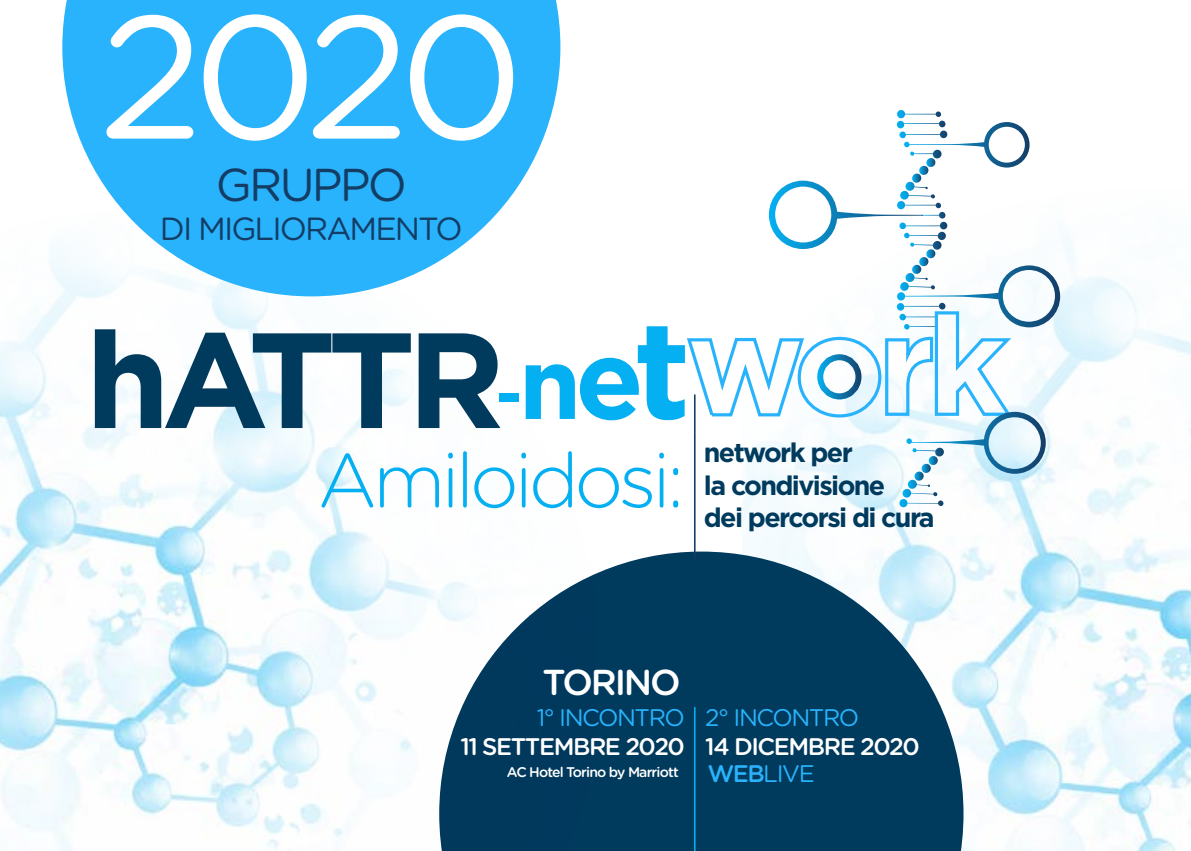
<style>
.page{position:relative;width:1191px;height:851px;background:#fff}
.page>*{position:absolute;margin:0;border:0;box-sizing:border-box;transform-origin:0 0}
.t1{font:174.4px "Gotham Rounded";color:#fff}
.t2{font:700 135.2px "Gotham";letter-spacing:-.06em;color:#003a5d}
.t3{font:700 100px "Gotham";color:#05b0f2}
.t4{font:300 76.4px "Gotham Rounded";letter-spacing:-.06em;color:#05b0f2}
.t5{font:46px "Gotham Rounded";letter-spacing:-.06em;color:#143d66}
.t6{font:500 36px "Gotham Rounded";letter-spacing:-.06em;color:#fff}
.t7{font:32px "Gotham Rounded";letter-spacing:-.06em;color:#143d66}
.t8{font:700 26.8px/32.2px "Gotham";letter-spacing:-.06em;color:#003a5d}
.t9{font:500 24px "Gotham Rounded";letter-spacing:-.06em;color:#fff}
.t10{font:24px "Gotham Rounded";letter-spacing:-.06em;color:#29b3fc}
.t11{font:500 14px "Gotham Rounded";letter-spacing:-.06em;color:#fff}
.s1{font-size:112px}
.s2{font-size:137.6px}
.s3{font-weight:500}
</style>
<div class="page">
<img style="left:742px;top:231px;width:449px;height:619px">
<svg style="left:595px;top:551px;width:368px;height:299px;background:#215573"></svg>
<img style="left:0;top:249px;width:595px;height:601px">
<hr style="left:694px;top:395px;width:1px;height:163px;background:#143d66">
<svg style="left:62px;top:0;width:498px;height:296px;fill:#29b3fc"></svg>
<hr style="left:694px;top:707px;width:1px;height:143px;background:#05b0f2">
<div style="left:499px;top:393px;width:20px;height:8px;background:#05b0f2"></div>
<svg style="left:687px;top:110px;width:373px;height:397px"></svg>
<div style="left:817px;top:354px;width:44px;height:45px;border:6px solid #fff;border-radius:50%"></div>
<h1 class="t1" style="left:99px;top:-43px;width:426px">2020</h1>
<h3 class="t5" style="left:216px;top:153px;width:192px">GRUPPO</h3>
<p class="t7" style="left:160px;top:206px;width:304px">DI MIGLIORAMENTO</p>
<h2 class="t2" style="left:86px;top:290px;width:421px">hATTR</h2>
<h3 class="t3" style="left:519px;top:317px;width:173px">n<span class="s1">e</span><span class="s2">t</span></h3>
<h3 class="t4" style="left:317px;top:429px;width:369px">Amiloidosi:</h3>
<p class="t8" style="left:704px;top:436px;width:232px">network per<br>la condivisione<br>dei percorsi di cura</p>
<h3 class="t6" style="left:542px;top:656px;width:140px">TORINO</h3>
<p class="t10" style="left:537px;top:700px;width:324px">1° INCONTRO 2° INCONTRO</p>
<p class="t9" style="left:460px;top:729px;width:461px">11 SETTEMBRE 2020 14 DICEMBRE 2020</p>
<p class="t11" style="left:507px;top:762px;width:173px">AC Hotel Torino by Marriott</p>
<p class="t10" style="left:708px;top:756px;width:108px"><span class="s3">WEB</span>LIVE</p>
</div>
